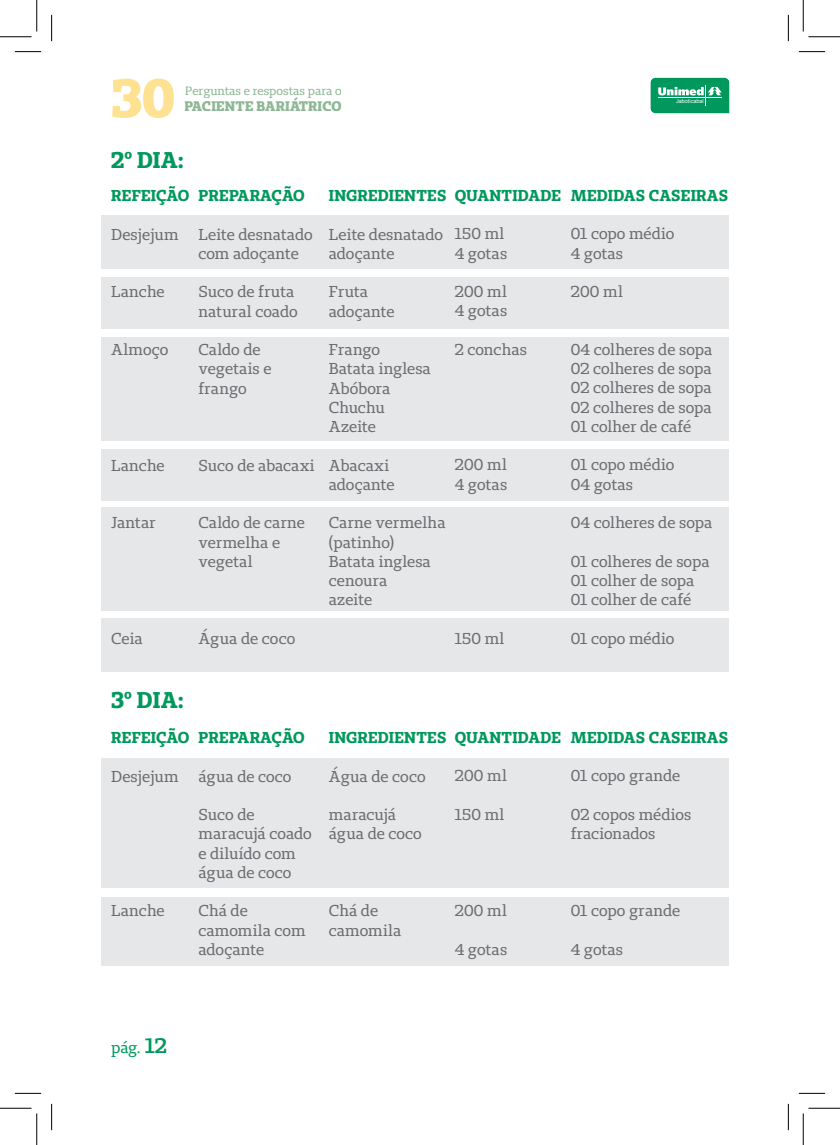
<style>
.page{position:relative;width:840px;height:1145px;background:#fff}
.page>*{position:absolute;margin:0;border:0;box-sizing:border-box;transform-origin:0 0}
.t1{font:800 54.07px "Unimed Slab";color:#ffe192}
.t2{font:700 22.75px "Unimed Slab";color:#00985c}
.t3{font:15.75px/19.2px "Unimed Slab";letter-spacing:.005em;color:#6c6d70}
.t4{font:700 15.75px "Unimed Slab";letter-spacing:.015em;color:#00985c}
.t5{font:15.75px "Unimed Slab";color:#00985c}
.t6{font:800 13.83px "Unimed Slab";letter-spacing:.015em;color:#8db795}
.t7{font:12.08px "Unimed Slab";color:#8db795}
.t8{font:5.42px "Arial";color:#fff}
.s1{font-weight:600;font-size:21px}
</style>
<div class="page">
<svg style="left:650px;top:77px;width:80px;height:37px;background:#2ca978"></svg>
<hr style="left:658px;top:97px;width:64px;height:1px;background:#fff">
<hr style="left:185px;top:97px;width:156px;height:1px;background:#8db795">
<div style="left:101px;top:216px;width:628px;height:53px;background:#e6e7e9"></div>
<div style="left:101px;top:278px;width:628px;height:51px;background:#e6e7e9"></div>
<div style="left:101px;top:337px;width:628px;height:104px;background:#e6e7e9"></div>
<div style="left:101px;top:507px;width:628px;height:104px;background:#e6e7e9"></div>
<div style="left:101px;top:619px;width:628px;height:53px;background:#e6e7e9"></div>
<div style="left:101px;top:449px;width:628px;height:52px;background:#e6e7e9"></div>
<div style="left:101px;top:758px;width:628px;height:129px;background:#e6e7e9"></div>
<div style="left:101px;top:897px;width:628px;height:69px;background:#e6e7e9"></div>
<svg style="left:15px;top:51px;width:26px;height:1px"></svg>
<svg style="left:799px;top:51px;width:26px;height:1px"></svg>
<svg style="left:15px;top:1093px;width:26px;height:1px"></svg>
<svg style="left:799px;top:1093px;width:26px;height:1px"></svg>
<svg style="left:51px;top:15px;width:1px;height:26px"></svg>
<svg style="left:51px;top:1104px;width:1px;height:26px"></svg>
<svg style="left:788px;top:15px;width:1px;height:26px"></svg>
<svg style="left:788px;top:1104px;width:1px;height:26px"></svg>
<hr style="left:0;top:36px;width:32px;height:1px;background:#000">
<hr style="left:808px;top:36px;width:32px;height:1px;background:#000">
<hr style="left:0;top:1108px;width:32px;height:1px;background:#000">
<hr style="left:808px;top:1108px;width:32px;height:1px;background:#000">
<hr style="left:36px;top:0;width:1px;height:31px;background:#000">
<hr style="left:36px;top:1113px;width:1px;height:32px;background:#000">
<hr style="left:803px;top:0;width:1px;height:31px;background:#000">
<hr style="left:803px;top:1113px;width:1px;height:32px;background:#000">
<h1 class="t1" style="left:111px;top:62px;width:65px">30</h1>
<p class="t7" style="left:185px;top:83px;width:158px">Perguntas e respostas para o</p>
<p class="t6" style="left:184px;top:97px;width:159px">PACIENTE BARIÁTRICO</p>
<p class="t8" style="left:676px;top:97px;width:29px">Jaboticabal</p>
<h2 class="t2" style="left:111px;top:145px;width:74px">2º DIA:</h2>
<p class="t4" style="left:111px;top:185px;width:80px">REFEIÇÃO</p>
<p class="t3" style="left:111px;top:224px;width:69px">Desjejum</p>
<p class="t3" style="left:111px;top:282px;width:55px">Lanche</p>
<p class="t3" style="left:111px;top:340px;width:59px">Almoço</p>
<p class="t4" style="left:199px;top:185px;width:108px">PREPARAÇÃO</p>
<p class="t3" style="left:198px;top:224px;width:116px">Leite desnatado com adoçante</p>
<p class="t3" style="left:198px;top:282px;width:101px">Suco de fruta natural coado</p>
<p class="t3" style="left:198px;top:340px;width:75px">Caldo de vegetais e frango</p>
<p class="t3" style="left:111px;top:455px;width:55px">Lanche</p>
<p class="t3" style="left:198px;top:455px;width:118px">Suco de abacaxi</p>
<p class="t3" style="left:111px;top:513px;width:46px">Jantar</p>
<p class="t3" style="left:198px;top:513px;width:108px">Caldo de carne vermelha e vegetal</p>
<p class="t3" style="left:111px;top:628px;width:33px">Ceia</p>
<p class="t3" style="left:198px;top:628px;width:98px">Água de coco</p>
<p class="t4" style="left:329px;top:185px;width:119px">INGREDIENTES</p>
<p class="t3" style="left:329px;top:224px;width:116px">Leite desnatado adoçante</p>
<p class="t3" style="left:329px;top:282px;width:67px">Fruta adoçante</p>
<p class="t3" style="left:329px;top:340px;width:104px">Frango<br>Batata inglesa<br>Abóbora<br>Chuchu<br>Azeite</p>
<p class="t3" style="left:329px;top:455px;width:67px">Abacaxi adoçante</p>
<p class="t3" style="left:329px;top:513px;width:118px">Carne vermelha (patinho)<br>Batata inglesa cenoura<br>azeite</p>
<p class="t4" style="left:455px;top:185px;width:108px">QUANTIDADE</p>
<p class="t3" style="left:455px;top:224px;width:54px">150 ml<br>4 gotas</p>
<p class="t3" style="left:455px;top:282px;width:54px">200 ml<br>4 gotas</p>
<p class="t3" style="left:455px;top:340px;width:74px">2 conchas</p>
<p class="t3" style="left:455px;top:455px;width:54px">200 ml<br>4 gotas</p>
<p class="t3" style="left:455px;top:628px;width:51px">150 ml</p>
<p class="t4" style="left:571px;top:185px;width:159px">MEDIDAS CASEIRAS</p>
<p class="t3" style="left:571px;top:224px;width:105px">01 copo médio<br>4 gotas</p>
<p class="t3" style="left:571px;top:282px;width:54px">200 ml</p>
<p class="t3" style="left:571px;top:340px;width:143px;text-align:justify">04 colheres de sopa 02 colheres de sopa 02 colheres de sopa 02 colheres de sopa 01 colher de café</p>
<p class="t3" style="left:571px;top:455px;width:105px">01 copo médio<br>04 gotas</p>
<p class="t3" style="left:571px;top:513px;width:143px">04 colheres de sopa</p>
<p class="t3" style="left:571px;top:551px;width:140px">01 colheres de sopa<br>01 colher de sopa<br>01 colher de café</p>
<p class="t3" style="left:571px;top:628px;width:105px">01 copo médio</p>
<h2 class="t2" style="left:111px;top:685px;width:74px">3º DIA:</h2>
<p class="t4" style="left:111px;top:727px;width:80px">REFEIÇÃO</p>
<p class="t3" style="left:111px;top:766px;width:69px">Desjejum</p>
<p class="t3" style="left:111px;top:901px;width:55px">Lanche</p>
<p class="t4" style="left:199px;top:727px;width:108px">PREPARAÇÃO</p>
<p class="t3" style="left:198px;top:766px;width:95px">água de coco</p>
<p class="t3" style="left:198px;top:805px;width:115px">Suco de maracujá coado e diluído com água de coco</p>
<p class="t3" style="left:198px;top:901px;width:109px">Chá de camomila com adoçante</p>
<p class="t4" style="left:329px;top:727px;width:119px">INGREDIENTES</p>
<p class="t3" style="left:329px;top:766px;width:98px">Água de coco</p>
<p class="t3" style="left:329px;top:805px;width:95px">maracujá água de coco</p>
<p class="t4" style="left:455px;top:727px;width:108px">QUANTIDADE</p>
<p class="t3" style="left:455px;top:766px;width:54px">200 ml</p>
<p class="t3" style="left:455px;top:805px;width:51px">150 ml</p>
<p class="t4" style="left:571px;top:727px;width:159px">MEDIDAS CASEIRAS</p>
<p class="t3" style="left:571px;top:766px;width:111px">01 copo grande</p>
<p class="t3" style="left:571px;top:805px;width:122px">02 copos médios fracionados</p>
<p class="t3" style="left:329px;top:901px;width:74px">Chá de camomila</p>
<p class="t3" style="left:455px;top:901px;width:54px">200 ml</p>
<p class="t3" style="left:455px;top:939px;width:54px">4 gotas</p>
<p class="t3" style="left:571px;top:901px;width:111px">01 copo grande</p>
<p class="t3" style="left:571px;top:939px;width:54px">4 gotas</p>
<p class="t5" style="left:111px;top:1037px;width:57px">pág. <span class="s1">12</span></p>
</div>
